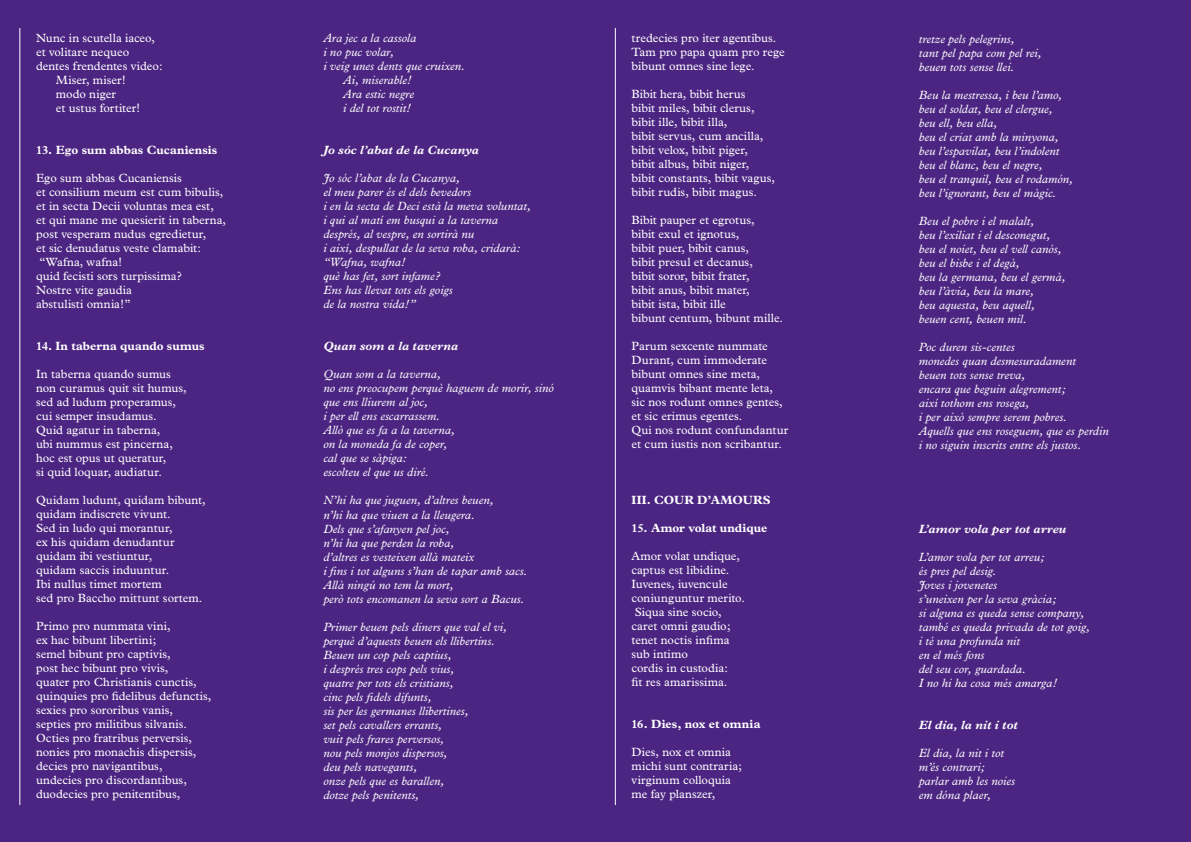
<style>
.page{position:relative;width:1191px;height:842px;background:#4c2582}
.page>*{position:absolute;margin:0;border:0;box-sizing:border-box;transform-origin:0 0}
.t1{font:italic 12px/14px "Plantin";letter-spacing:.005em;color:#fff}
.t2{font:12px/14px "Plantin";color:#fff}
.t3{font:700 12px "Plantin";color:#fff}
.t4{font:italic 700 12px "Plantin";letter-spacing:.005em;color:#fff}
.t5{font:700 12px "Plantin";letter-spacing:.02em;color:#fff}
</style>
<div class="page">
<hr style="left:19px;top:28px;width:1px;height:777px;background:#fff">
<hr style="left:615px;top:28px;width:1px;height:777px;background:#fff">
<p class="t2" style="left:36px;top:31px;width:121px">Nunc in scutella iaceo,</p>
<p class="t2" style="left:36px;top:45px;width:95px">et volitare nequeo</p>
<p class="t2" style="left:36px;top:59px;width:128px">dentes frendentes video:</p>
<p class="t2" style="left:56px;top:73px;width:71px">Miser, miser!</p>
<p class="t2" style="left:56px;top:87px;width:61px">modo niger</p>
<p class="t2" style="left:56px;top:101px;width:86px">et ustus fortiter!</p>
<p class="t3" style="left:36px;top:143px;width:183px">13. Ego sum abbas Cucaniensis</p>
<p class="t2" style="left:36px;top:171px;width:191px">Ego sum abbas Cucaniensis<br>et consilium meum est cum bibulis, et in secta Decii voluntas mea est, et qui mane me quesierit in taberna, post vesperam nudus egredietur,<br>et sic denudatus veste clamabit: “Wafna, wafna!<br>quid fecisti sors turpissima?<br>Nostre vite gaudia<br>abstulisti omnia!”</p>
<p class="t3" style="left:36px;top:339px;width:170px">14. In taberna quando sumus</p>
<p class="t2" style="left:36px;top:367px;width:152px">In taberna quando sumus non curamus quit sit humus, sed ad ludum properamus, cui semper insudamus.<br>Quid agatur in taberna,<br>ubi nummus est pincerna, hoc est opus ut queratur,<br>si quid loquar, audiatur.</p>
<p class="t2" style="left:36px;top:493px;width:171px">Quidam ludunt, quidam bibunt, quidam indiscrete vivunt.<br>Sed in ludo qui morantur,<br>ex his quidam denudantur quidam ibi vestiuntur,<br>quidam saccis induuntur.<br>Ibi nullus timet mortem<br>sed pro Baccho mittunt sortem.</p>
<p class="t2" style="left:36px;top:619px;width:177px">Primo pro nummata vini,<br>ex hac bibunt libertini;<br>semel bibunt pro captivis,<br>post hec bibunt pro vivis,<br>quater pro Christianis cunctis, quinquies pro fidelibus defunctis, sexies pro sororibus vanis,<br>septies pro militibus silvanis.<br>Octies pro fratribus perversis, nonies pro monachis dispersis, decies pro navigantibus,<br>undecies pro discordantibus, duodecies pro penitentibus,</p>
<p class="t1" style="left:323px;top:31px;width:94px">Ara jec a la cassola</p>
<p class="t1" style="left:323px;top:45px;width:72px">i no puc volar,</p>
<p class="t1" style="left:323px;top:59px;width:143px">i veig unes dents que cruixen.</p>
<p class="t1" style="left:343px;top:73px;width:70px">Ai, miserable!</p>
<p class="t1" style="left:343px;top:87px;width:72px">Ara estic negre</p>
<p class="t1" style="left:343px;top:101px;width:69px">i del tot rostit!</p>
<p class="t4" style="left:323px;top:143px;width:157px">Jo sóc l’abat de la Cucanya</p>
<p class="t1" style="left:323px;top:171px;width:209px">Jo sóc l’abat de la Cucanya,<br>el meu parer és el dels bevedors<br>i en la secta de Deci està la meva voluntat, i qui al matí em busqui a la taverna després, al vespre, en sortirà nu<br>i així, despullat de la seva roba, cridarà: “Wafna, wafna!<br>què has fet, sort infame?<br>Ens has llevat tots els goigs<br>de la nostra vida!”</p>
<p class="t4" style="left:323px;top:339px;width:136px">Quan som a la taverna</p>
<p class="t1" style="left:323px;top:367px;width:232px">Quan som a la taverna,<br>no ens preocupem perquè haguem de morir, sinó que ens lliurem al joc,<br>i per ell ens escarrassem.<br>Allò que es fa a la taverna,<br>on la moneda fa de coper,<br>cal que se sàpiga:<br>escolteu el que us diré.</p>
<p class="t1" style="left:323px;top:493px;width:206px">N’hi ha que juguen, d’altres beuen,<br>n’hi ha que viuen a la lleugera.<br>Dels que s’afanyen pel joc,<br>n’hi ha que perden la roba,<br>d’altres es vesteixen allà mateix<br>i fins i tot alguns s’han de tapar amb sacs.<br>Allà ningú no tem la mort,<br>però tots encomanen la seva sort a Bacus.</p>
<p class="t1" style="left:323px;top:619px;width:185px">Primer beuen pels diners que val el vi, perquè d’aquests beuen els llibertins.<br>Beuen un cop pels captius,<br>i després tres cops pels vius,<br>quatre per tots els cristians,<br>cinc pels fidels difunts,<br>sis per les germanes llibertines,<br>set pels cavallers errants,<br>vuit pels frares perversos,<br>nou pels monjos dispersos,<br>deu pels navegants,<br>onze pels que es barallen,<br>dotze pels penitents,</p>
<p class="t2" style="left:631px;top:31px;width:155px">tredecies pro iter agentibus.<br>Tam pro papa quam pro rege bibunt omnes sine lege.</p>
<p class="t2" style="left:631px;top:87px;width:145px">Bibit hera, bibit herus<br>bibit miles, bibit clerus, bibit ille, bibit illa,<br>bibit servus, cum ancilla, bibit velox, bibit piger,<br>bibit albus, bibit niger, bibit constants, bibit vagus, bibit rudis, bibit magus.</p>
<p class="t2" style="left:631px;top:213px;width:153px">Bibit pauper et egrotus,<br>bibit exul et ignotus,<br>bibit puer, bibit canus,<br>bibit presul et decanus,<br>bibit soror, bibit frater,<br>bibit anus, bibit mater,<br>bibit ista, bibit ille<br>bibunt centum, bibunt mille.</p>
<p class="t2" style="left:631px;top:339px;width:158px">Parum sexcente nummate<br>Durant, cum immoderate bibunt omnes sine meta, quamvis bibant mente leta, sic nos rodunt omnes gentes, et sic erimus egentes.<br>Qui nos rodunt confundantur et cum iustis non scribantur.</p>
<p class="t5" style="left:631px;top:493px;width:141px">III. COUR D’AMOURS</p>
<p class="t3" style="left:631px;top:521px;width:137px">15. Amor volat undique</p>
<p class="t2" style="left:631px;top:549px;width:115px">Amor volat undique, captus est libidine.<br>Iuvenes, iuvencule coniunguntur merito.<br>Siqua sine socio, caret omni gaudio; tenet noctis infima sub intimo<br>cordis in custodia:<br>fit res amarissima.</p>
<p class="t3" style="left:631px;top:717px;width:130px">16. Dies, nox et omnia</p>
<p class="t2" style="left:631px;top:745px;width:112px">Dies, nox et omnia michi sunt contraria; virginum colloquia me fay planszer,</p>
<p class="t1" style="left:919px;top:31px;width:124px">tretze pels pelegrins,<br>tant pel papa com pel rei, beuen tots sense llei.</p>
<p class="t1" style="left:919px;top:87px;width:156px">Beu la mestressa, i beu l’amo, beu el soldat, beu el clergue,<br>beu ell, beu ella,<br>beu el criat amb la minyona, beu l’espavilat, beu l’indolent beu el blanc, beu el negre,<br>beu el tranquil, beu el rodamón, beu l’ignorant, beu el màgic.</p>
<p class="t1" style="left:919px;top:213px;width:148px">Beu el pobre i el malalt,<br>beu l’exiliat i el desconegut, beu el noiet, beu el vell canós, beu el bisbe i el degà,<br>beu la germana, beu el germà, beu l’àvia, beu la mare,<br>beu aquesta, beu aquell, beuen cent, beuen mil.</p>
<p class="t1" style="left:919px;top:339px;width:191px">Poc duren sis-centes<br>monedes quan desmesuradament<br>beuen tots sense treva,<br>encara que beguin alegrement;<br>així tothom ens rosega,<br>i per això sempre serem pobres.<br>Aquells que ens roseguem, que es perdin i no siguin inscrits entre els justos.</p>
<p class="t4" style="left:919px;top:521px;width:149px">L’amor vola per tot arreu</p>
<p class="t1" style="left:919px;top:549px;width:173px">L’amor vola per tot arreu;<br>és pres pel desig.<br>Joves i jovenetes<br>s’uneixen per la seva gràcia;<br>si alguna es queda sense company, també es queda privada de tot goig, i té una profunda nit<br>en el més fons<br>del seu cor, guardada.<br>I no hi ha cosa més amarga!</p>
<p class="t4" style="left:919px;top:717px;width:100px">El dia, la nit i tot</p>
<p class="t1" style="left:919px;top:745px;width:98px">El dia, la nit i tot m’és contrari; parlar amb les noies em dóna plaer,</p>
</div>
